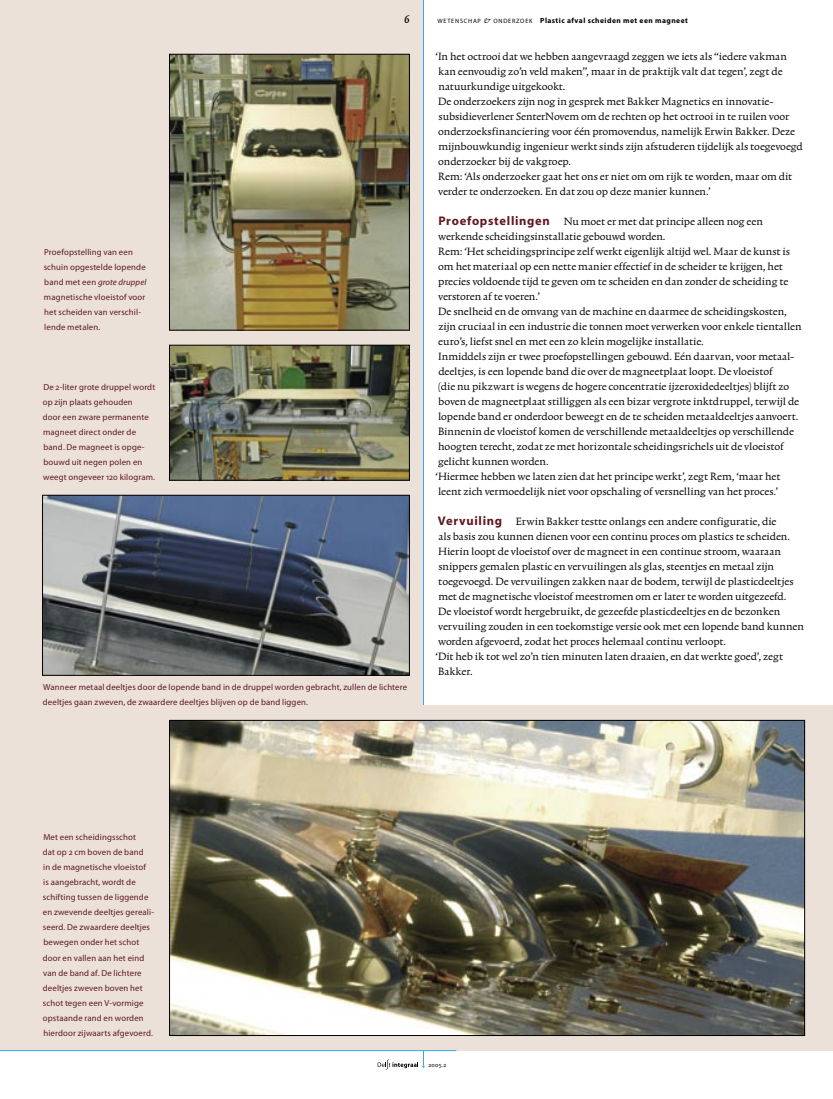
<style>
.page{position:relative;width:833px;height:1099px;background:#fff}
.page>*{position:absolute;margin:0;border:0;box-sizing:border-box;transform-origin:0 0}
.t1{font:13.75px "Trinite No 4 Med Ita Tab";color:#000}
.platte_tekst{font:12.5px/15px "Trinite No 1 Rom Wid";color:#000}
.bijschrift_nieuw{font:8.75px/15px "Myriad Pro";letter-spacing:.015em;color:#5e181f}
.bovenin_kopje{font:700 7.5px "Myriad Pro";letter-spacing:.06em;color:#000}
.t2{font:6.25px "Myriad";letter-spacing:.12em;color:#000}
.t3{font:6.25px "Myriad Pro";color:#000}
.s1{font-style:italic}
.s2{font-family:"Trinite No 1 Ita Pi";font-size:11.25px}
.s3{font-family:"Myriad";font-weight:700;color:#5e181f}
</style>
<div class="page">
<div style="left:0;top:0;width:423px;height:1050px;background:#ebe1d9"></div>
<hr style="left:423px;top:0;width:1px;height:1065px;background:#36a7e9">
<div style="left:0;top:705px;width:833px;height:345px;background:#ebe1d9"></div>
<hr style="left:0;top:1050px;width:456px;height:1px;background:#36a7e9">
<svg style="left:378px;top:1059px;width:46px;height:10px"></svg>
<img style="left:171px;top:56px;width:236px;height:272px">
<div style="left:169px;top:54px;width:240px;height:276px;border:1px solid #000"></div>
<img style="left:44px;top:497px;width:363px;height:176px">
<div style="left:42px;top:495px;width:367px;height:180px;border:1px solid #000"></div>
<img style="left:171px;top:347px;width:236px;height:131px">
<div style="left:169px;top:345px;width:240px;height:135px;border:1px solid #000"></div>
<img style="left:171px;top:722px;width:632px;height:311px">
<p class="bijschrift_nieuw" style="left:44px;top:245px;width:104px">Proefopstelling van een schuin opgestelde lopende band met een <span class="s1">grote druppel </span>magnetische vloeistof voor het scheiden van verschil&shy;lende metalen.</p>
<p class="bijschrift_nieuw" style="left:43px;top:380px;width:114px">De 2-liter grote druppel wordt op zijn plaats gehouden<br>door een zware permanente magneet direct onder de band. De magneet is opge&shy;bouwd uit negen polen en weegt ongeveer 120 kilogram.</p>
<p class="t1" style="left:404px;top:12px;width:7px">6</p>
<p class="t2" style="left:437px;top:18px;width:96px">WETENSCHAP <span class="s2">&amp;</span> ONDERZOEK</p>
<p class="bovenin_kopje" style="left:540px;top:16px;width:149px">Plastic afval scheiden met een magneet</p>
<p class="platte_tekst" style="left:435px;top:50px;width:353px">‘In het octrooi dat we hebben aangevraagd zeggen we iets als “iedere vakman kan eenvoudig zo’n veld maken”, maar in de praktijk valt dat tegen’, zegt de natuurkundige uitgekookt.</p>
<p class="platte_tekst" style="left:438px;top:95px;width:366px">De onderzoekers zijn nog in gesprek met Bakker Magnetics en innovatie&shy;subsidieverlener SenterNovem om de rechten op het octrooi in te ruilen voor onderzoeksfinanciering voor één promovendus, namelijk Erwin Bakker. Deze mijnbouwkundig ingenieur werkt sinds zijn afstuderen tijdelijk als toegevoegd onderzoeker bij de vakgroep.</p>
<p class="platte_tekst" style="left:438px;top:170px;width:355px">Rem: ‘Als onderzoeker gaat het ons er niet om om rijk te worden, maar om dit verder te onderzoeken. En dat zou op deze manier kunnen.’</p>
<p class="platte_tekst" style="left:438px;top:215px;width:326px"><span class="s3">Proefopstellingen</span> Nu moet er met dat principe alleen nog een werkende scheidingsinstallatie gebouwd worden.</p>
<p class="platte_tekst" style="left:438px;top:245px;width:353px">Rem: ‘Het scheidingsprincipe zelf werkt eigenlijk altijd wel. Maar de kunst is om het materiaal op een nette manier effectief in de scheider te krijgen, het precies voldoende tijd te geven om te scheiden en dan zonder de scheiding te verstoren af te voeren.’</p>
<p class="platte_tekst" style="left:438px;top:305px;width:365px">De snelheid en de omvang van de machine en daarmee de scheidingskosten, zijn cruciaal in een industrie die tonnen moet verwerken voor enkele tientallen euro’s, liefst snel en met een zo klein mogelijke installatie.</p>
<p class="platte_tekst" style="left:438px;top:350px;width:362px">Inmiddels zijn er twee proefopstellingen gebouwd. Eén daarvan, voor metaal&shy;deeltjes, is een lopende band die over de magneetplaat loopt. De vloeistof<br>(die nu pikzwart is wegens de hogere concentratie ijzeroxidedeeltjes) blijft zo boven de magneetplaat stilliggen als een bizar vergrote inktdruppel, terwijl de lopende band er onderdoor beweegt en de te scheiden metaaldeeltjes aanvoert.<br>Binnenin de vloeistof komen de verschillende metaaldeeltjes op verschillende hoogten terecht, zodat ze met horizontale scheidingsrichels uit de vloeistof gelicht kunnen worden.</p>
<p class="platte_tekst" style="left:435px;top:470px;width:346px">‘Hiermee hebben we laten zien dat het principe werkt’, zegt Rem, ‘maar het leent zich vermoedelijk niet voor opschaling of versnelling van het proces.’</p>
<p class="platte_tekst" style="left:438px;top:515px;width:367px"><span class="s3">Vervuiling</span> Erwin Bakker testte onlangs een andere configuratie, die<br>als basis zou kunnen dienen voor een continu proces om plastics te scheiden.<br>Hierin loopt de vloeistof over de magneet in een continue stroom, waaraan snippers gemalen plastic en vervuilingen als glas, steentjes en metaal zijn toegevoegd. De vervuilingen zakken naar de bodem, terwijl de plasticdeeltjes met de magnetische vloeistof meestromen om er later te worden uitgezeefd.<br>De vloeistof wordt hergebruikt, de gezeefde plasticdeeltjes en de bezonken vervuiling zouden in een toekomstige versie ook met een lopende band kunnen worden afgevoerd, zodat het proces helemaal continu verloopt.</p>
<p class="platte_tekst" style="left:435px;top:650px;width:349px">‘Dit heb ik tot wel zo’n tien minuten laten draaien, en dat werkte goed’, zegt<br>Bakker.</p>
<p class="bijschrift_nieuw" style="left:43px;top:680px;width:366px">Wanneer metaal deeltjes door de lopende band in de druppel worden gebracht, zullen de lichtere deeltjes gaan zweven, de zwaardere deeltjes blijven op de band liggen.</p>
<p class="bijschrift_nieuw" style="left:43px;top:830px;width:113px">Met een scheidingsschot<br>dat op 2 cm boven de band<br>in de magnetische vloeistof<br>is aangebracht, wordt de schifting tussen de liggende en zwevende deeltjes gereali&shy;seerd. De zwaardere deeltjes bewegen onder het schot door en vallen aan het eind van de band af. De lichtere deeltjes zweven boven het schot tegen een V-vormige opstaande rand en worden hierdoor zijwaarts afgevoerd.</p>
<p class="t3" style="left:428px;top:1061px;width:19px">2005.2</p>
</div>
